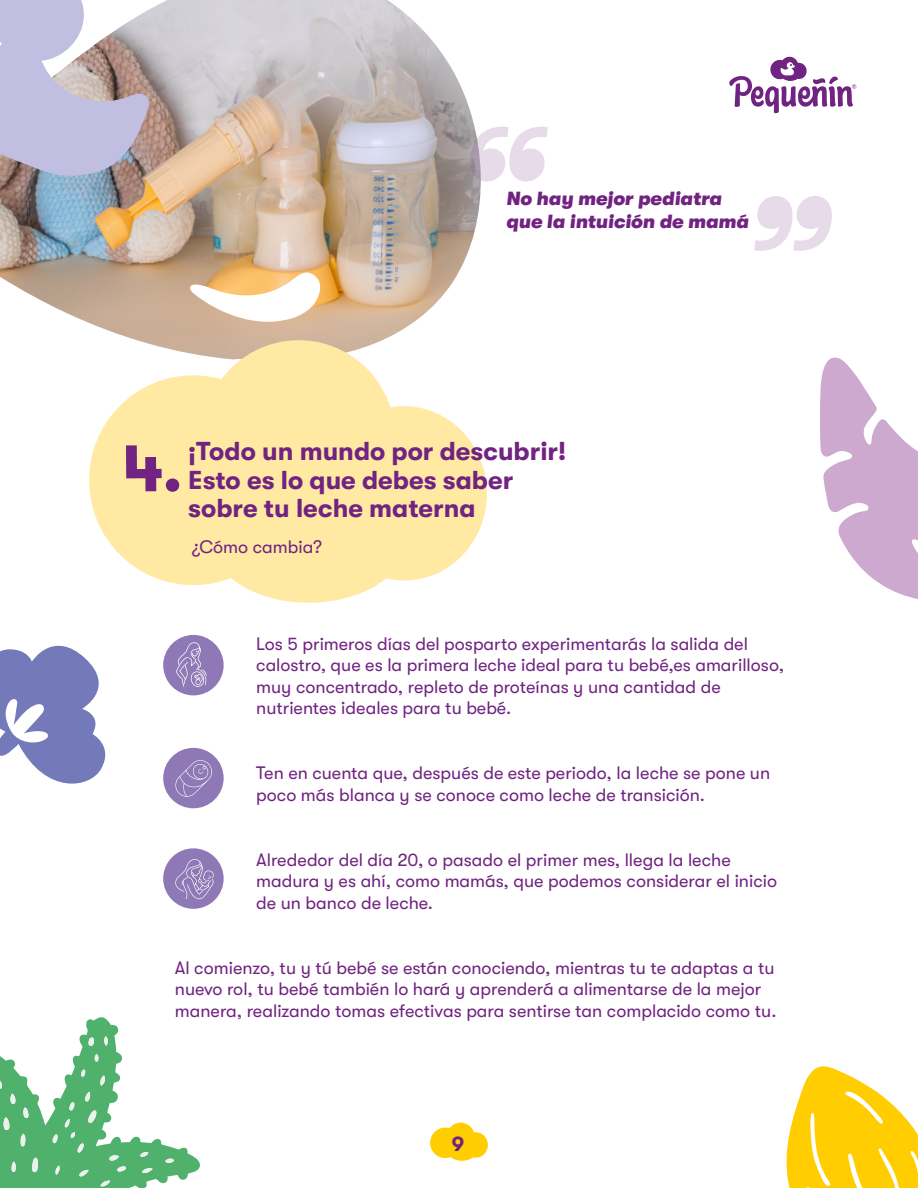
<style>
.page{position:relative;width:918px;height:1188px;background:#fff}
.page>*{position:absolute;margin:0;border:0;box-sizing:border-box;transform-origin:0 0}
.t1{font:700 67.65px "GT Walsheim Pro";color:#712381}
.t2{font:700 25.95px/28.5px "GT Walsheim Pro";color:#712381}
.t3{font:700 21px "GT Walsheim Pro";color:#712381}
.t4{font:italic 900 19.05px/22.5px "GT Walsheim Pro";color:#712381}
.t5{font:18px/21.6px "GT Walsheim Pro";color:#712381}
</style>
<div class="page">
<img style="left:0;top:0;width:487px;height:340px">
<svg style="left:0;top:645px;width:106px;height:139px"></svg>
<svg style="left:729px;top:56px;width:127px;height:57px"></svg>
<svg style="left:0;top:1017px;width:200px;height:171px"></svg>
<svg style="left:786px;top:1066px;width:132px;height:122px"></svg>
<svg style="left:89px;top:340px;width:398px;height:263px;fill:#ffe9a3"></svg>
<svg style="left:820px;top:357px;width:98px;height:242px"></svg>
<svg style="left:470px;top:127px;width:78px;height:54px"></svg>
<svg style="left:754px;top:196px;width:78px;height:55px"></svg>
<svg style="left:0;top:0;width:150px;height:176px;background:#c1bace"></svg>
<div style="left:163px;top:635px;width:61px;height:60px;background:#8e78b5;border-radius:50%"></div>
<svg style="left:176px;top:642px;width:31px;height:45px"></svg>
<div style="left:163px;top:748px;width:61px;height:60px;background:#8e78b5;border-radius:50%"></div>
<svg style="left:175px;top:760px;width:37px;height:37px"></svg>
<div style="left:163px;top:848px;width:61px;height:61px;background:#8e78b5;border-radius:50%"></div>
<svg style="left:175px;top:859px;width:39px;height:40px"></svg>
<svg style="left:430px;top:1123px;width:58px;height:38px"></svg>
<p class="t4" style="left:506px;top:188px;width:244px">No hay mejor pediatra que la intuición de mamá</p>
<h1 class="t1" style="left:123px;top:430px;width:63px">4.</h1>
<h2 class="t2" style="left:188px;top:437px;width:379px">¡Todo un mundo por descubrir!<br>Esto es lo que debes saber sobre tu leche materna</h2>
<p class="t5" style="left:192px;top:536px;width:132px">¿Cómo cambia?</p>
<p class="t5" style="left:256px;top:633px;width:529px">Los 5 primeros días del posparto experimentarás la salida del calostro, que es la primera leche ideal para tu bebé,es amarilloso, muy concentrado, repleto de proteínas y una cantidad de nutrientes ideales para tu bebé.</p>
<p class="t5" style="left:256px;top:762px;width:516px">Ten en cuenta que, después de este periodo, la leche se pone un poco más blanca y se conoce como leche de transición.</p>
<p class="t5" style="left:256px;top:849px;width:522px">Alrededor del día 20, o pasado el primer mes, llega la leche madura y es ahí, como mamás, que podemos considerar el inicio de un banco de leche.</p>
<p class="t5" style="left:175px;top:957px;width:603px">Al comienzo, tu y tú bebé se están conociendo, mientras tu te adaptas a tu nuevo rol, tu bebé también lo hará y aprenderá a alimentarse de la mejor manera, realizando tomas efectivas para sentirse tan complacido como tu.</p>
<p class="t3" style="left:452px;top:1132px;width:14px">9</p>
</div>
